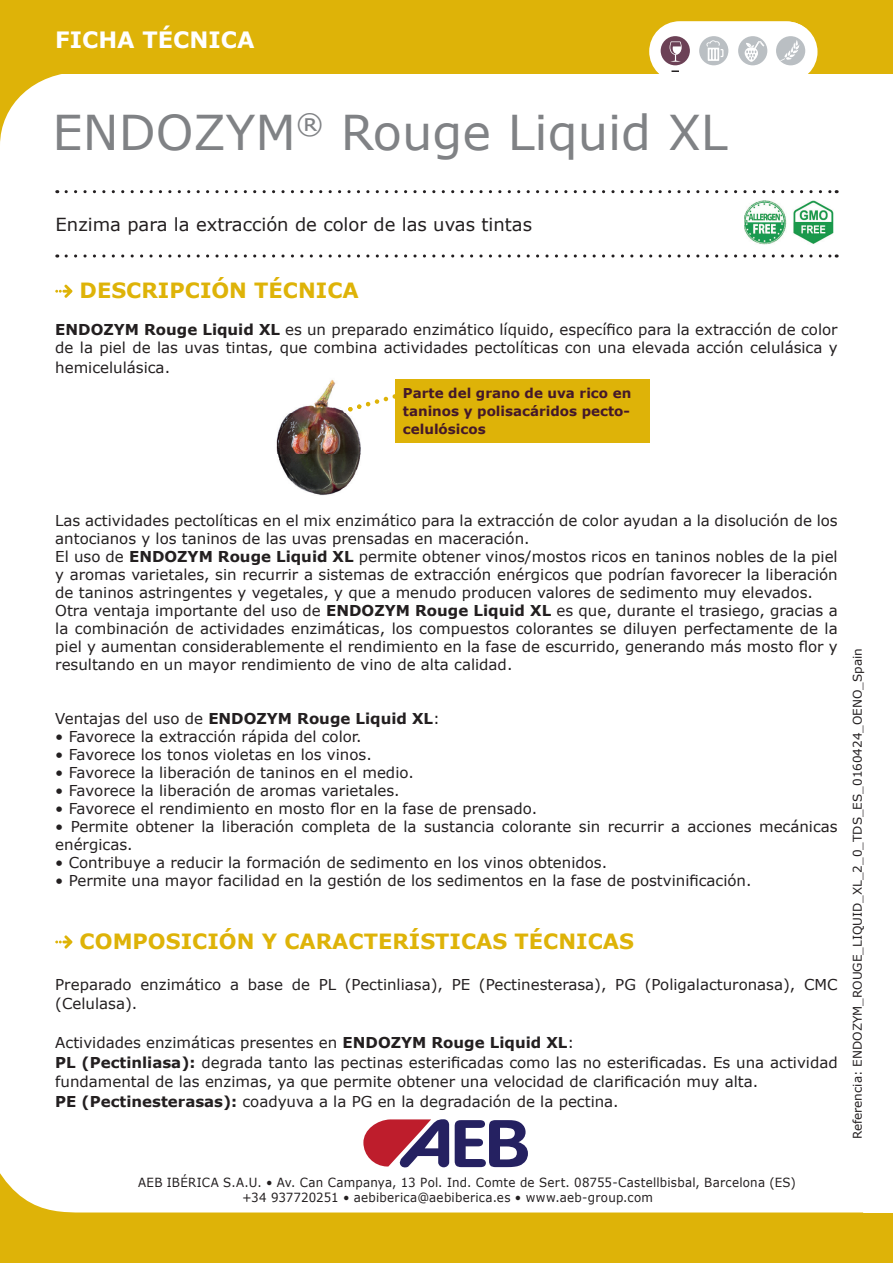
<style>
.page{position:relative;width:893px;height:1263px;background:#fff}
.page>*{position:absolute;margin:0;border:0;box-sizing:border-box;transform-origin:0 0}
.t1{font:48px "Verdana";color:#808285}
.t2{font:700 22.5px "Verdana";color:#fff}
.t3{font:700 21px "Verdana";color:#deb308}
.t4{font:18px "Verdana";color:#231f20}
.t5{font:15px/18px "Verdana";color:#231f20}
.t6{font:700 15px "Verdana";color:#231f20}
.t7{font:700 13.5px/18px "Verdana";color:#44182a;text-align:justify}
.t8{font:12.6px/15.1px "Verdana";letter-spacing:.02em;color:#231f20;scale:.94 1}
.t9{font:12px "Verdana";color:#231f20}
.s1{font-weight:700}
.s2{font-weight:400}
</style>
<div class="page">
<div style="left:0;top:0;width:893px;height:73px;background:#deb308"></div>
<svg style="left:0;top:28px;width:863px;height:115px"></svg>
<svg style="left:0;top:1167px;width:511px;height:45px"></svg>
<div style="left:0;top:1212px;width:893px;height:51px;background:#deb308"></div>
<svg style="left:66px;top:190px;width:771px;height:3px"></svg>
<svg style="left:66px;top:254px;width:771px;height:4px"></svg>
<svg style="left:649px;top:21px;width:167px;height:61px"></svg>
<div style="left:650px;top:22px;width:167px;height:60px;background:#fff;border-radius:30px"></div>
<svg style="left:671px;top:70px;width:8px;height:2px"></svg>
<div style="left:776px;top:36px;width:29px;height:29px;background:#babfc3;border-radius:50%"></div>
<svg style="left:780px;top:40px;width:20px;height:21px"></svg>
<div style="left:738px;top:36px;width:29px;height:29px;background:#babfc3;border-radius:50%"></div>
<div style="left:661px;top:36px;width:29px;height:29px;background:#6c4156;border-radius:50%"></div>
<div style="left:699px;top:36px;width:29px;height:29px;background:#babfc3;border-radius:50%"></div>
<svg style="left:706px;top:40px;width:17px;height:21px"></svg>
<svg style="left:670px;top:41px;width:12px;height:21px"></svg>
<svg style="left:745px;top:41px;width:20px;height:21px"></svg>
<svg style="left:363px;top:1119px;width:165px;height:48px"></svg>
<svg style="left:55px;top:285px;width:17px;height:13px"></svg>
<svg style="left:55px;top:935px;width:17px;height:13px"></svg>
<img style="left:744px;top:201px;width:90px;height:44px">
<div style="left:395px;top:379px;width:254px;height:63px;background:#deb308"></div>
<img style="left:276px;top:379px;width:85px;height:117px">
<svg style="left:348px;top:394px;width:47px;height:17px"></svg>
<h2 class="t2" style="left:55px;top:24px;width:201px">FICHA TÉCNICA</h2>
<h1 class="t1" style="left:52px;top:100px;width:677px">ENDOZYM<sup>®</sup> Rouge Liquid XL</h1>
<p class="t4" style="left:56px;top:212px;width:478px">Enzima para la extracción de color de las uvas tintas</p>
<h3 class="t3" style="left:80px;top:275px;width:281px">DESCRIPCIÓN TÉCNICA</h3>
<p class="t5" style="left:55px;top:321px;width:784px"><span class="s1">ENDOZYM Rouge Liquid XL</span> es un preparado enzimático líquido, específico para la extracción de color de la piel de las uvas tintas, que combina actividades pectolíticas con una elevada acción celulásica y</p>
<p class="t5" style="left:55px;top:358px;width:116px">hemicelulásica.</p>
<p class="t7" style="left:403px;top:384px;width:230px">Parte del grano de uva rico en taninos y polisacáridos pecto&shy;celulósicos</p>
<p class="t5" style="left:55px;top:511px;width:784px">Las actividades pectolíticas en el mix enzimático para la extracción de color ayudan a la disolución de los antocianos y los taninos de las uvas prensadas en maceración.<br>El uso de <span class="s1">ENDOZYM Rouge Liquid XL</span> permite obtener vinos/mostos ricos en taninos nobles de la piel y aromas varietales, sin recurrir a sistemas de extracción enérgicos que podrían favorecer la liberación de taninos astringentes y vegetales, y que a menudo producen valores de sedimento muy elevados.<br>Otra ventaja importante del uso de <span class="s1">ENDOZYM Rouge Liquid XL</span> es que, durante el trasiego, gracias a la combinación de actividades enzimáticas, los compuestos colorantes se diluyen perfectamente de la piel y aumentan considerablemente el rendimiento en la fase de escurrido, generando más mosto flor y resultando en un mayor rendimiento de vino de alta calidad.</p>
<p class="t6" style="left:55px;top:708px;width:386px"><span class="s2">Ventajas del uso de</span> ENDOZYM Rouge Liquid XL<span class="s2">:</span></p>
<p class="t5" style="left:55px;top:727px;width:308px">• Favorece la extracción rápida del color.</p>
<p class="t5" style="left:55px;top:745px;width:318px">• Favorece los tonos violetas en los vinos.</p>
<p class="t5" style="left:55px;top:763px;width:360px">• Favorece la liberación de taninos en el medio.</p>
<p class="t5" style="left:55px;top:781px;width:346px">• Favorece la liberación de aromas varietales.</p>
<p class="t5" style="left:55px;top:799px;width:483px">• Favorece el rendimiento en mosto flor en la fase de prensado.</p>
<p class="t5" style="left:55px;top:817px;width:784px">• Permite obtener la liberación completa de la sustancia colorante sin recurrir a acciones mecánicas enérgicas.</p>
<p class="t5" style="left:55px;top:853px;width:553px">• Contribuye a reducir la formación de sedimento en los vinos obtenidos.</p>
<p class="t5" style="left:55px;top:871px;width:698px">• Permite una mayor facilidad en la gestión de los sedimentos en la fase de postvinificación.</p>
<h3 class="t3" style="left:80px;top:926px;width:556px">COMPOSICIÓN Y CARACTERÍSTICAS TÉCNICAS</h3>
<p class="t5" style="left:55px;top:974px;width:784px;line-height:19.5px">Preparado enzimático a base de PL (Pectinliasa), PE (Pectinesterasa), PG (Poligalacturonasa), CMC (Celulasa).</p>
<p class="t5" style="left:55px;top:1033px;width:784px;line-height:19.5px">Actividades enzimáticas presentes en <span class="s1">ENDOZYM Rouge Liquid XL</span>:<br><span class="s1">PL (Pectinliasa):</span> degrada tanto las pectinas esterificadas como las no esterificadas. Es una actividad fundamental de las enzimas, ya que permite obtener una velocidad de clarificación muy alta.<br><span class="s1">PE (Pectinesterasas):</span> coadyuva a la PG en la degradación de la pectina.</p>
<p class="t8" style="left:242px;top:1175px;width:590px;text-indent:-104px">AEB IBÉRICA S.A.U. • Av. Can Campanya, 13 Pol. Ind. Comte de Sert. 08755-Castellbisbal, Barcelona (ES) +34 937720251 • aebiberica@aebiberica.es • www.aeb-group.com</p>
<p class="t9" style="left:849px;top:1139px;width:493px;rotate:-90deg">Referencia: ENDOZYM_ROUGE_LIQUID_XL_2_0_TDS_ES_0160424_OENO_Spain</p>
</div>
